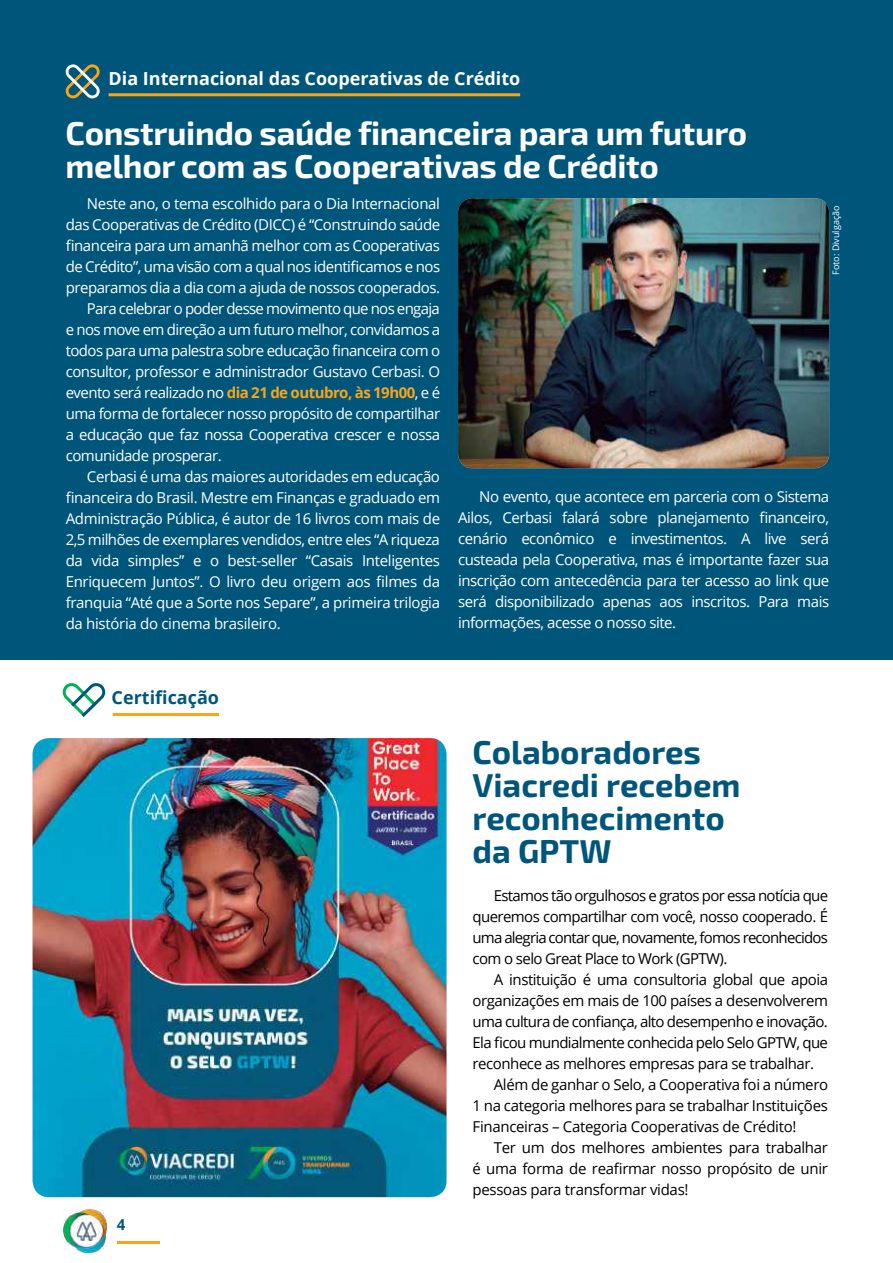
<style>
.page{position:relative;width:893px;height:1263px;background:#fff}
.page>*{position:absolute;margin:0;border:0;box-sizing:border-box;transform-origin:0 0}
.t1{font:700 33px/33px "Exo 2";letter-spacing:-.01em;color:#fff}
.t2{font:700 33px/33px "Exo 2";color:#00567a}
.t3{font:700 18px "Open Sans";color:#fff}
.t4{font:700 18px "Open Sans";color:#00567a}
.t5{font:15px/21px "Open Sans";letter-spacing:-.03em;color:#fff;text-align:justify}
.t6{font:15px/21px "Open Sans";letter-spacing:-.03em;color:#000;text-align:justify}
.t7{font:700 15px "Open Sans";color:#00567a}
.t8{font:9px "Open Sans";color:#fff}
.s1{font-weight:700;color:#faa41a}
</style>
<div class="page">
<img style="left:33px;top:738px;width:413px;height:459px">
<div style="left:0;top:0;width:893px;height:659px;background:#00567a"></div>
<hr style="left:109px;top:93px;width:411px;height:3px;background:#faa41a">
<svg style="left:65px;top:64px;width:35px;height:34px"></svg>
<img style="left:458px;top:198px;width:371px;height:270px">
<hr style="left:113px;top:713px;width:106px;height:3px;background:#faa41a">
<svg style="left:62px;top:683px;width:44px;height:34px"></svg>
<hr style="left:117px;top:1241px;width:42px;height:2px;background:#faa41a">
<img style="left:64px;top:1210px;width:42px;height:42px">
<p class="t3" style="left:109px;top:65px;width:413px">Dia Internacional das Cooperativas de Crédito</p>
<h1 class="t1" style="left:66px;top:118px;width:683px">Construindo saúde financeira para um futuro melhor com as Cooperativas de Crédito</h1>
<p class="t5" style="left:87px;top:192px;width:355px">Neste ano, o tema escolhido para o Dia Internacional</p>
<p class="t5" style="left:66px;top:213px;width:376px">das Cooperativas de Crédito (DICC) é “Construindo saúde</p>
<p class="t5" style="left:66px;top:234px;width:376px">financeira para um amanhã melhor com as Cooperativas</p>
<p class="t5" style="left:66px;top:255px;width:376px">de Crédito”, uma visão com a qual nos identificamos e nos</p>
<p class="t5" style="left:66px;top:276px;width:376px">preparamos dia a dia com a ajuda de nossos cooperados.</p>
<p class="t5" style="left:87px;top:297px;width:354px">Para celebrar o poder desse movimento que nos engaja</p>
<p class="t5" style="left:66px;top:318px;width:376px">e nos move em direção a um futuro melhor, convidamos a</p>
<p class="t5" style="left:66px;top:339px;width:376px">todos para uma palestra sobre educação financeira com o</p>
<p class="t5" style="left:66px;top:360px;width:376px">consultor, professor e administrador Gustavo Cerbasi. O</p>
<p class="t5" style="left:66px;top:381px;width:376px">evento será realizado no <span class="s1">dia 21 de outubro, às 19h00</span>, e é</p>
<p class="t5" style="left:66px;top:402px;width:376px">uma forma de fortalecer nosso propósito de compartilhar</p>
<p class="t5" style="left:66px;top:423px;width:376px">a educação que faz nossa Cooperativa crescer e nossa</p>
<p class="t5" style="left:66px;top:444px;width:158px">comunidade prosperar.</p>
<p class="t5" style="left:87px;top:465px;width:355px">Cerbasi é uma das maiores autoridades em educação</p>
<p class="t5" style="left:66px;top:486px;width:376px">financeira do Brasil. Mestre em Finanças e graduado em</p>
<p class="t5" style="left:66px;top:507px;width:376px">Administração Pública, é autor de 16 livros com mais de</p>
<p class="t5" style="left:66px;top:528px;width:376px">2,5 milhões de exemplares vendidos, entre eles “A riqueza</p>
<p class="t5" style="left:66px;top:549px;width:376px">da vida simples” e o best-seller “Casais Inteligentes</p>
<p class="t5" style="left:66px;top:570px;width:376px">Enriquecem Juntos”. O livro deu origem aos filmes da</p>
<p class="t5" style="left:66px;top:591px;width:376px">franquia “Até que a Sorte nos Separe”, a primeira trilogia</p>
<p class="t5" style="left:66px;top:612px;width:217px">da história do cinema brasileiro.</p>
<p class="t8" style="left:830px;top:275px;width:71px;rotate:-90deg">Foto: Divulgação</p>
<p class="t5" style="left:458px;top:485px;width:373px;text-indent:21px">No evento, que acontece em parceria com o Sistema Ailos, Cerbasi falará sobre planejamento financeiro, cenário econômico e investimentos. A live será custeada pela Cooperativa, mas é importante fazer sua inscrição com antecedência para ter acesso ao link que será disponibilizado apenas aos inscritos. Para mais informações, acesse o nosso site.</p>
<p class="t4" style="left:112px;top:685px;width:109px">Certificação</p>
<p class="t7" style="left:117px;top:1214px;width:10px">4</p>
<h1 class="t2" style="left:473px;top:736px;width:269px">Colaboradores<br>Viacredi recebem reconhecimento da GPTW</h1>
<p class="t6" style="left:473px;top:884px;width:357px;text-indent:21px">Estamos tão orgulhosos e gratos por essa notícia que queremos compartilhar com você, nosso cooperado. É uma alegria contar que, novamente, fomos reconhecidos com o selo Great Place to Work (GPTW).</p>
<p class="t6" style="left:494px;top:968px;width:336px">A instituição é uma consultoria global que apoia</p>
<p class="t6" style="left:473px;top:989px;width:357px">organizações em mais de 100 países a desenvolverem</p>
<p class="t6" style="left:473px;top:1010px;width:357px">uma cultura de confiança, alto desempenho e inovação.</p>
<p class="t6" style="left:473px;top:1031px;width:357px">Ela ficou mundialmente conhecida pelo Selo GPTW, que</p>
<p class="t6" style="left:473px;top:1052px;width:343px">reconhece as melhores empresas para se trabalhar.</p>
<p class="t6" style="left:494px;top:1073px;width:336px">Além de ganhar o Selo, a Cooperativa foi a número</p>
<p class="t6" style="left:473px;top:1094px;width:357px">1 na categoria melhores para se trabalhar Instituições</p>
<p class="t6" style="left:473px;top:1115px;width:325px">Financeiras – Categoria Cooperativas de Crédito!</p>
<p class="t6" style="left:494px;top:1136px;width:336px">Ter um dos melhores ambientes para trabalhar</p>
<p class="t6" style="left:473px;top:1157px;width:357px">é uma forma de reafirmar nosso propósito de unir</p>
<p class="t6" style="left:473px;top:1178px;width:217px">pessoas para transformar vidas!</p>
</div>
